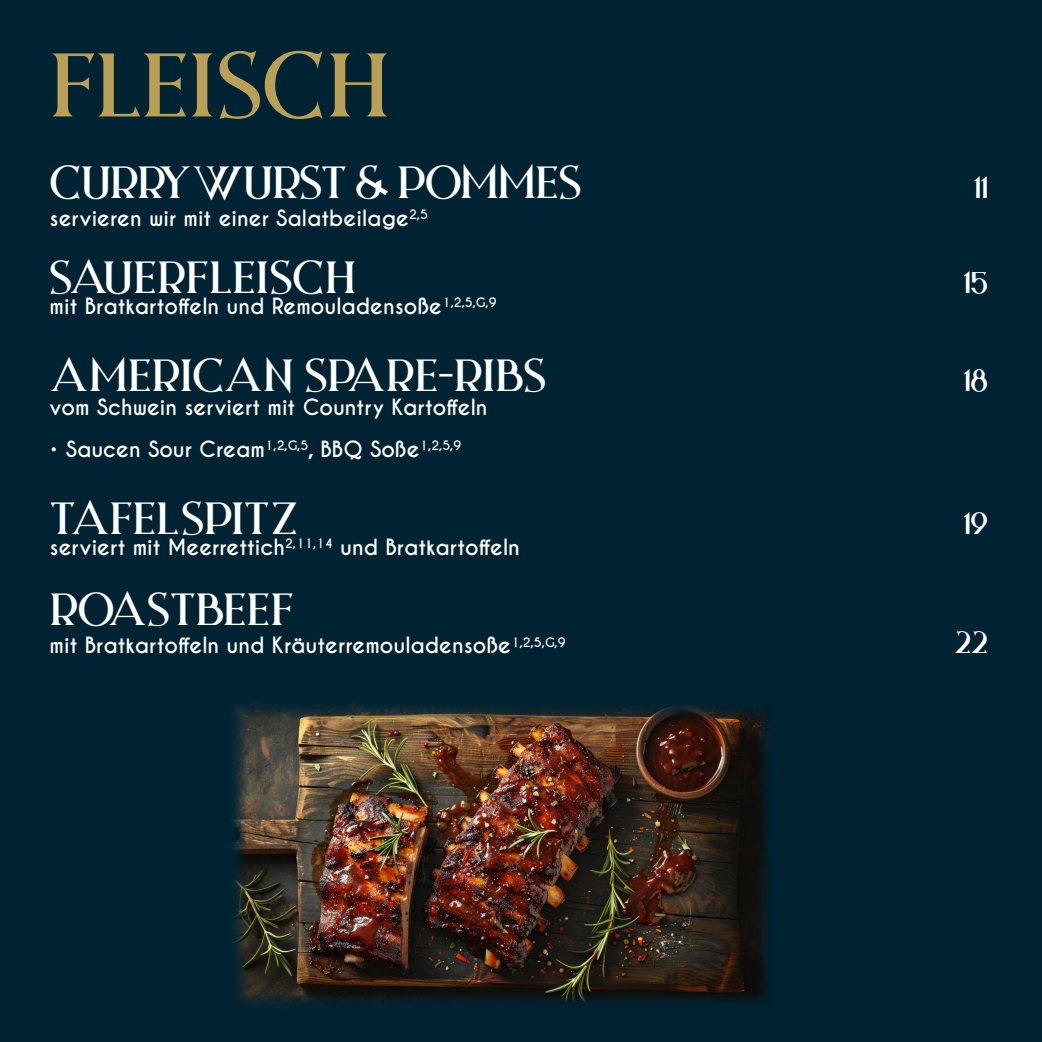
<style>
.page{position:relative;width:1042px;height:1042px;background:#002333}
.page>*{position:absolute;margin:0;border:0;box-sizing:border-box;transform-origin:0 0}
.t1{font:84px "Night Zone";color:#baa057}
.t2{font:42px "Night Zone";letter-spacing:-.01em;color:#fff}
.t3{font:42px "Night Zone";letter-spacing:-.04em;color:#fff}
.t4{font:28px "Night Zone";color:#fff}
.t5{font:700 21px "Caviar Dreams";color:#fff}
</style>
<div class="page">
<img style="left:231px;top:704px;width:538px;height:301px">
<h1 class="t1" style="left:50px;top:30px;width:342px">FLEISCH</h1>
<h2 class="t3" style="left:50px;top:155px;width:533px">CURRYWURST &amp; POMMES</h2>
<p class="t5" style="left:50px;top:206px;width:380px">servieren wir mit einer Salatbeilage<sup>2,5</sup></p>
<h2 class="t2" style="left:50px;top:249px;width:308px">SAUERFLEISCH</h2>
<p class="t5" style="left:50px;top:293px;width:448px">mit Bratkartoffeln und Remouladensoße<sup>1,2,5,G,9</sup></p>
<h2 class="t2" style="left:50px;top:347px;width:498px">AMERICAN SPARE-RIBS</h2>
<p class="t5" style="left:50px;top:395px;width:439px">vom Schwein serviert mit Country Kartoffeln</p>
<p class="t5" style="left:50px;top:437px;width:413px">• Saucen Sour Cream<sup>1,2,G,5</sup>, BBQ Soße<sup>1,2,5,9</sup></p>
<h2 class="t2" style="left:50px;top:491px;width:250px">TAFELSPITZ</h2>
<h3 class="t4" style="left:974px;top:169px;width:15px">11</h3>
<h3 class="t4" style="left:963px;top:264px;width:26px">15</h3>
<h3 class="t4" style="left:963px;top:362px;width:26px">18</h3>
<h3 class="t4" style="left:963px;top:505px;width:26px">19</h3>
<p class="t5" style="left:50px;top:535px;width:472px">serviert mit Meerrettich<sup>2,11,14</sup> und Bratkartoffeln</p>
<h2 class="t2" style="left:50px;top:582px;width:246px">ROASTBEEF</h2>
<p class="t5" style="left:50px;top:633px;width:517px">mit Bratkartoffeln und Kräuterremouladensoße<sup>1,2,5,G,9</sup></p>
<h3 class="t4" style="left:954px;top:624px;width:35px">22</h3>
</div>
